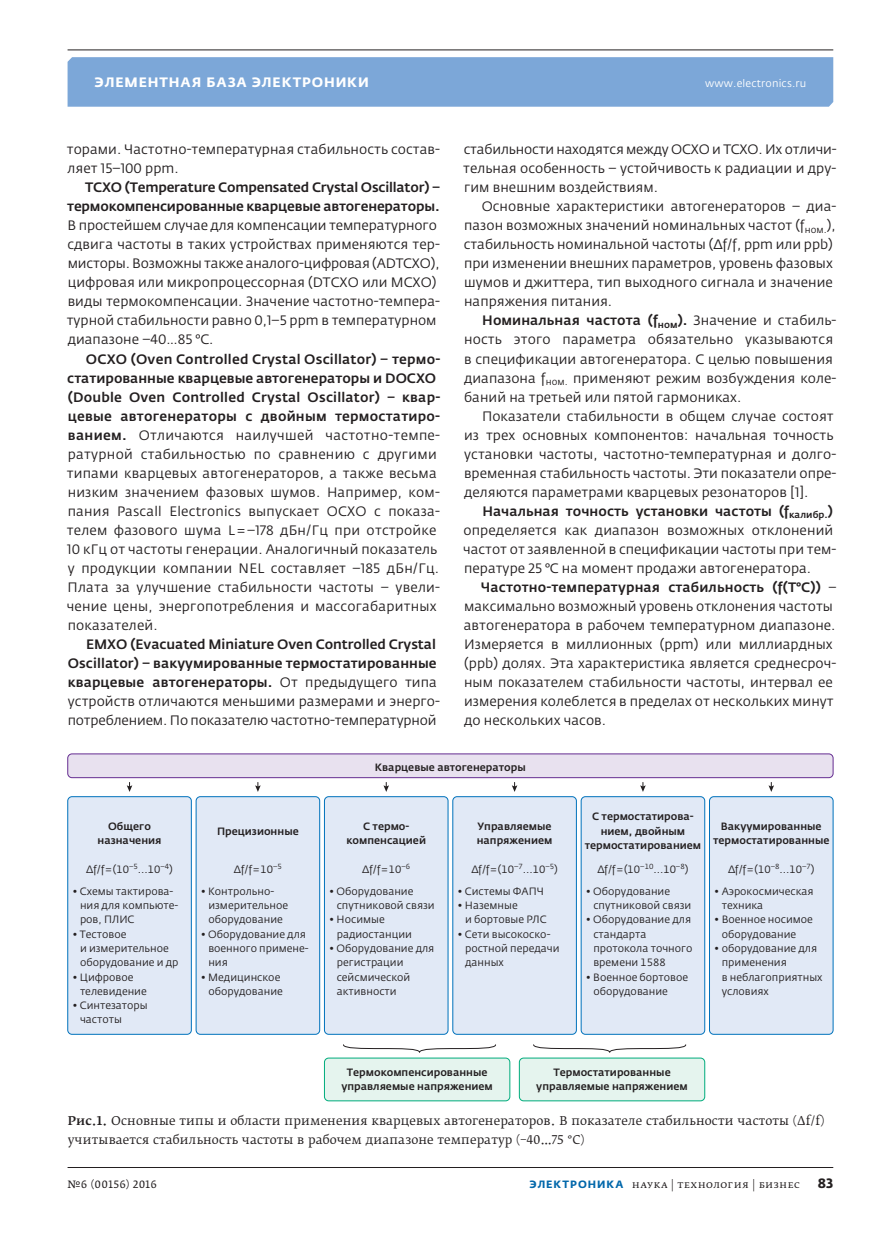
<style>
.page{position:relative;width:881px;height:1234px;background:#fff}
.page>*{position:absolute;margin:0;border:0;box-sizing:border-box;transform-origin:0 0}
.t1{font:13.5px/19px "Fedra Sans Pro";letter-spacing:.005em;color:#231f20}
.t2{font:500 13.5px/19px "Fedra Sans Pro";letter-spacing:-.005em;color:#231f20;text-align:right}
.t3{font:700 13.5px "Fedra Sans Alt Pro";letter-spacing:.06em;color:#fff}
.t4{font:700 13.5px "Fedra Sans Pro";color:#231f20}
.t5{font:12px/19px "Fedra Serif B Pro";letter-spacing:.005em;color:#231f20}
.t6{font:10.5px/14.2px "Fedra Sans Pro";color:#231f20}
.t7{font:500 10.5px/14.2px "Fedra Sans Pro";color:#231f20;text-align:center}
.t8{font:10.5px "Fedra Serif B Pro";letter-spacing:.04em;color:#231f20}
.t9{font:10.5px "Fedra Sans Pro";letter-spacing:.015em;color:#fff}
.t10{font:10.5px "Fedra Serif A Pro";letter-spacing:.035em;color:#231f20}
.s1{font-weight:500}
.s2{font-weight:400}
.s3{font-family:"Fedra Sans Alt Pro";font-weight:700;color:#0067aa}
</style>
<div class="page">
<div style="left:67px;top:57px;width:765px;height:50px;background:#7ca7d8"></div>
<hr style="left:67px;top:49px;width:765px;height:1px;background:#231f20">
<hr style="left:68px;top:1166px;width:764px;height:1px;background:#231f20">
<div style="left:324px;top:796px;width:124px;height:238px;background:#e1e9f6;border-radius:4px"></div>
<div style="left:324px;top:796px;width:124px;height:238px;border:1px solid #0072bc;border-radius:4px"></div>
<div style="left:324px;top:1057px;width:185px;height:43px;background:#e5f4ee;border-radius:4px"></div>
<div style="left:324px;top:1057px;width:186px;height:43px;border:1px solid #00ac7c;border-radius:4px"></div>
<div style="left:68px;top:753px;width:764px;height:24px;background:#e8e1ef;border-radius:4px"></div>
<div style="left:68px;top:753px;width:764px;height:24px;border:1px solid #652d91;border-radius:4px"></div>
<div style="left:452px;top:796px;width:124px;height:238px;background:#e1e9f6;border-radius:4px"></div>
<div style="left:452px;top:796px;width:124px;height:238px;border:1px solid #0072bc;border-radius:4px"></div>
<div style="left:581px;top:796px;width:123px;height:238px;background:#e1e9f6;border-radius:4px"></div>
<div style="left:580px;top:796px;width:124px;height:238px;border:1px solid #0072bc;border-radius:4px"></div>
<div style="left:709px;top:796px;width:123px;height:238px;background:#e1e9f6;border-radius:4px"></div>
<div style="left:709px;top:796px;width:123px;height:238px;border:1px solid #0072bc;border-radius:4px"></div>
<div style="left:68px;top:796px;width:123px;height:238px;background:#e1e9f6;border-radius:4px"></div>
<div style="left:68px;top:796px;width:123px;height:238px;border:1px solid #0072bc;border-radius:4px"></div>
<div style="left:196px;top:796px;width:123px;height:238px;background:#e1e9f6;border-radius:4px"></div>
<div style="left:196px;top:796px;width:124px;height:238px;border:1px solid #0072bc;border-radius:4px"></div>
<div style="left:519px;top:1057px;width:185px;height:43px;background:#e5f4ee;border-radius:4px"></div>
<div style="left:519px;top:1057px;width:185px;height:43px;border:1px solid #00ac7c;border-radius:4px"></div>
<svg style="left:127px;top:782px;width:5px;height:9px"></svg>
<svg style="left:255px;top:782px;width:5px;height:9px"></svg>
<svg style="left:383px;top:782px;width:6px;height:9px"></svg>
<svg style="left:512px;top:782px;width:5px;height:9px"></svg>
<svg style="left:640px;top:782px;width:5px;height:9px"></svg>
<svg style="left:768px;top:782px;width:5px;height:9px"></svg>
<svg style="left:343px;top:1044px;width:343px;height:8px"></svg>
<p class="t3" style="left:95px;top:74px;width:275px">Элементная база электроники</p>
<p class="t9" style="left:705px;top:77px;width:102px">www.electronics.ru</p>
<p class="t1" style="left:67px;top:140px;width:374px">торами. Частотно-температурная стабильность состав&shy;ляет 15–100 ppm.</p>
<p class="t2" style="left:67px;top:178px;width:374px">TCXO (Temperature Compensated Crystal Oscillator) – термокомпенсированные кварцевые автогенераторы.</p>
<p class="t1" style="left:67px;top:216px;width:374px">В простейшем случае для компенсации температурного сдвига частоты в таких устройствах применяются тер&shy;мисторы. Возможны также аналого-цифровая (ADTCXO), цифровая или микропроцессорная (DTCXO или MCXO) виды термокомпенсации. Значение частотно-темпера&shy;турной стабильности равно 0,1–5 ppm в температурном диапазоне –40…85 °C.</p>
<p class="t1" style="left:67px;top:349px;width:375px;text-indent:19px"><span class="s1">OCXO (Oven Controlled Crystal Oscillator) – термо&shy;статированные кварцевые автогенераторы и DOCXO (Double Oven Controlled Crystal Oscillator) – квар&shy;цевые автогенераторы с двойным термостатиро&shy;ванием.</span> Отличаются наилучшей частотно-темпе&shy;ратурной стабильностью по сравнению с другими типами кварцевых автогенераторов, а также весьма низким значением фазовых шумов. Например, ком&shy;пания Pascall Electronics выпускает OCXO с показа&shy;телем фазового шума L = –178 дБн/Гц при отстройке 10 кГц от частоты генерации. Аналогичный показатель у продукции компании NEL составляет –185 дБн/Гц.<br>Плата за улучшение стабильности частоты – увели&shy;чение цены, энергопотребления и массогабаритных показателей.</p>
<p class="t2" style="left:68px;top:634px;width:373px;text-align:left;text-indent:18px">EMXO (Evacuated Miniature Oven Controlled Crystal Oscillator) – вакуумированные термостатированные кварцевые автогенераторы. <span class="s2">От предыдущего типа устройств отличаются меньшими размерами и энерго&shy;потреблением. По показателю частотно-температурной</span></p>
<p class="t1" style="left:463px;top:140px;width:375px;text-align:justify">стабильности находятся между OCXO и TCXO. Их отличи&shy;тельная особенность – устойчивость к радиации и дру&shy;гим внешним воздействиям.</p>
<p class="t1" style="left:463px;top:197px;width:374px;text-indent:18px">Основные характеристики автогенераторов – диа&shy;пазон возможных значений номинальных частот (f<sub>ном.</sub>), стабильность номинальной частоты (Δf/f, ppm или ppb) при изменении внешних параметров, уровень фазовых шумов и джиттера, тип выходного сигнала и значение напряжения питания.</p>
<p class="t1" style="left:464px;top:311px;width:374px;text-indent:18px"><span class="s1">Номинальная частота (f</span><sub>ном</sub><span class="s1">).</span> Значение и стабиль&shy;ность этого параметра обязательно указываются в спецификации автогенератора. С целью повышения диапазона f<sub>ном.</sub> применяют режим возбуждения коле&shy;баний на третьей или пятой гармониках.</p>
<p class="t1" style="left:464px;top:406px;width:373px;text-indent:18px">Показатели стабильности в общем случае состоят из трех основных компонентов: начальная точность установки частоты, частотно-температурная и долго&shy;временная стабильность частоты. Эти показатели опре&shy;деляются параметрами кварцевых резонаторов [1].</p>
<p class="t1" style="left:463px;top:501px;width:374px;text-indent:19px"><span class="s1">Начальная точность установки частоты (f</span><sub>калибр.</sub><span class="s1">) </span>определяется как диапазон возможных отклонений частот от заявленной в спецификации частоты при тем&shy;пературе 25 °C на момент продажи автогенератора.</p>
<p class="t1" style="left:463px;top:577px;width:374px;text-indent:17px"><span class="s1">Частотно-температурная стабильность (f(T°C))</span> – максимально возможный уровень отклонения частоты автогенератора в рабочем температурном диапазоне.<br>Измеряется в миллионных (ppm) или миллиардных (ppb) долях. Эта характеристика является среднесроч&shy;ным показателем стабильности частоты, интервал ее измерения колеблется в пределах от нескольких минут до нескольких часов.</p>
<p class="t7" style="left:97px;top:819px;width:65px">Общего назначения</p>
<p class="t6" style="left:86px;top:861px;width:88px">Δf/f = (10<sup>–5</sup>...10<sup>–4</sup>)</p>
<p class="t6" style="left:80px;top:883px;width:100px;text-indent:-7px">• Схемы тактирова&shy;ния для компьюте&shy;ров, ПЛИС</p>
<p class="t6" style="left:80px;top:926px;width:100px;text-indent:-7px">• Тестовое<br>и измерительное оборудование и др</p>
<p class="t6" style="left:80px;top:969px;width:68px;text-indent:-7px">• Цифровое телевидение</p>
<p class="t6" style="left:80px;top:998px;width:69px;text-indent:-7px">• Синтезаторы частоты</p>
<p class="t7" style="left:217px;top:823px;width:83px">Прецизионные</p>
<p class="t6" style="left:234px;top:861px;width:49px">Δf/f = 10<sup>–5</sup></p>
<p class="t6" style="left:208px;top:883px;width:81px;text-indent:-7px">• Контрольно&shy;измерительное оборудование</p>
<p class="t6" style="left:208px;top:926px;width:102px;text-indent:-7px">• Оборудование для военного примене&shy;ния</p>
<p class="t6" style="left:201px;top:969px;width:83px;text-align:right">• Медицинское оборудование</p>
<p class="t7" style="left:375px;top:760px;width:152px">Кварцевые автогенераторы</p>
<p class="t7" style="left:346px;top:819px;width:81px">С термо&shy;компенсацией</p>
<p class="t6" style="left:362px;top:861px;width:49px">Δf/f = 10<sup>–6</sup></p>
<p class="t6" style="left:336px;top:883px;width:99px;text-indent:-7px">• Оборудование спутниковой связи</p>
<p class="t6" style="left:336px;top:912px;width:77px;text-indent:-7px">• Носимые радиостанции</p>
<p class="t6" style="left:336px;top:940px;width:99px;text-indent:-7px">• Оборудование для регистрации сейсмической активности</p>
<p class="t7" style="left:476px;top:819px;width:77px;text-align:left">Управляемые напряжением</p>
<p class="t6" style="left:471px;top:861px;width:88px">Δf/f = (10<sup>–7</sup>...10<sup>–5</sup>)</p>
<p class="t6" style="left:457px;top:883px;width:88px">• Cистемы ФАПЧ</p>
<p class="t6" style="left:465px;top:898px;width:83px;text-indent:-7px">• Наземные<br>и бортовые РЛС</p>
<p class="t6" style="left:465px;top:926px;width:96px;text-indent:-7px">• Сети высокоско&shy;ростной передачи данных</p>
<p class="t7" style="left:584px;top:809px;width:118px">С термостатирова&shy;нием, двойным термостатированием</p>
<p class="t7" style="left:712px;top:819px;width:118px">Вакуумированные термостатированные</p>
<p class="t6" style="left:597px;top:861px;width:92px">Δf/f = (10<sup>–10</sup>...10<sup>–8</sup>)</p>
<p class="t6" style="left:727px;top:861px;width:88px">Δf/f = (10<sup>–8</sup>...10<sup>–7</sup>)</p>
<p class="t6" style="left:721px;top:883px;width:93px;text-indent:-7px">• Аэрокосмическая техника</p>
<p class="t6" style="left:721px;top:912px;width:93px;text-indent:-7px">• Военное носимое оборудование</p>
<p class="t6" style="left:721px;top:940px;width:102px;text-indent:-7px">• оборудование для применения<br>в неблагоприятных условиях</p>
<p class="t6" style="left:593px;top:883px;width:99px;text-indent:-7px">• Оборудование спутниковой связи</p>
<p class="t6" style="left:593px;top:912px;width:100px;text-indent:-7px">• Оборудование для стандарта протокола точного времени 1588</p>
<p class="t6" style="left:593px;top:969px;width:96px;text-indent:-7px">• Военное бортовое оборудование</p>
<p class="t7" style="left:341px;top:1064px;width:153px">Термокомпенсированные управляемые напряжением</p>
<p class="t7" style="left:536px;top:1064px;width:153px">Термостатированные управляемые напряжением</p>
<p class="t5" style="left:68px;top:1110px;width:758px"><span class="s1">Рис.1.</span> Основные типы и области применения кварцевых автогенераторов. В показателе стабильности частоты (Δf/f) учитывается стабильность частоты в рабочем диапазоне температур (–40…75 °C)</p>
<p class="t10" style="left:67px;top:1177px;width:91px">№6 (00156) 2016</p>
<p class="t8" style="left:529px;top:1177px;width:272px"><span class="s3">ЭЛЕКТРОНИКА</span> наука | технология | бизнес</p>
<p class="t4" style="left:817px;top:1174px;width:17px">83</p>
</div>
